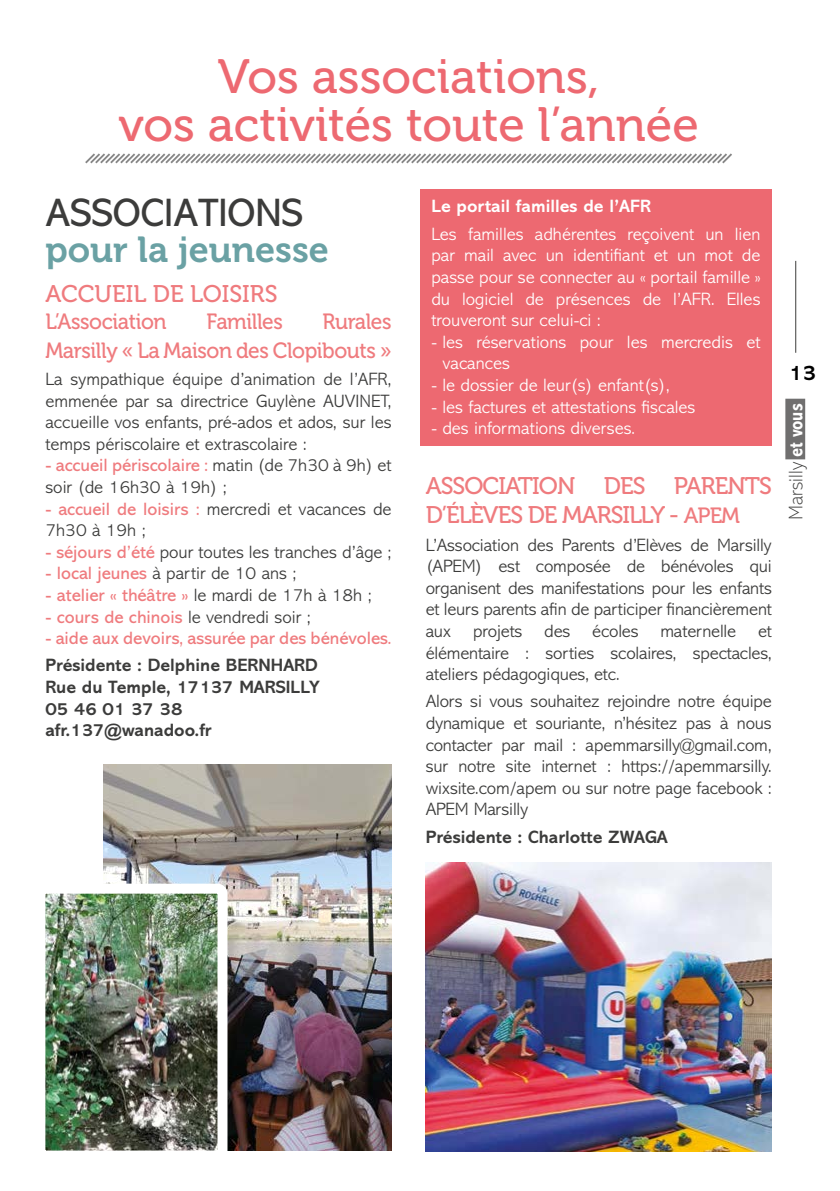
<style>
.page{position:relative;width:840px;height:1191px;background:#fff}
.page>*{position:absolute;margin:0;border:0;box-sizing:border-box;transform-origin:0 0}
.t1{font:48px/48px "Museo 500";color:#ed6971;text-align:center}
.t2{font:40px "Abadi MT Pro";color:#3c3c3b}
.t3{font:36px "Museo 700";color:#6aa1a4}
.t4{font:24px/28.8px "Museo 500";letter-spacing:-.04em;color:#ef7b7e}
.t5{font:24px "Museo 500";color:#ef7b7e}
.t6{font:22px/28.8px "Museo 500";letter-spacing:-.02em;color:#ef7b7e;text-align:right;scale:.95 1}
.t7{font:700 21.6px "Abadi MT Pro";color:#000}
.t8{font:200 19.8px "Abadi MT Pro";color:#3c3c3b}
.t9{font:300 18px/21.6px "Abadi MT Pro";color:#3c3c3b;text-align:justify}
.t10{font:300 18px/21.6px "Abadi MT Pro";color:#fff;text-align:justify}
.t11{font:700 18px/21.6px "Abadi MT Pro";color:#3c3c3b}
.t12{font:18px "Abadi MT Pro";color:#ef7b7e}
.t13{font:700 18px "Abadi MT Pro";color:#fff}
.s1{font-weight:400;color:#ef7b7e}
.s2{font-weight:300;color:#3c3c3b}
.s3{font-size:22px}
.s4{font-weight:700;font-stretch:condensed;color:#fff}
</style>
<div class="page">
<svg style="left:85px;top:153px;width:647px;height:11px"></svg>
<img style="left:425px;top:862px;width:346px;height:289px">
<img style="left:103px;top:764px;width:288px;height:386px">
<img style="left:46px;top:894px;width:170px;height:255px">
<div style="left:35px;top:883px;width:192px;height:277px;border:10px solid #fff;border-radius:5px"></div>
<div style="left:420px;top:189px;width:351px;height:256px;background:#ed6971"></div>
<div style="left:785px;top:399px;width:19px;height:60px;background:#706f6f"></div>
<hr style="left:794px;top:261px;width:1px;height:92px;background:#3c3c3b">
<h1 class="t1" style="left:118px;top:53px;width:581px">Vos associations,<br>vos activités toute l’année</h1>
<h2 class="t2" style="left:45px;top:191px;width:259px">ASSOCIATIONS</h2>
<h3 class="t3" style="left:45px;top:230px;width:285px">pour la jeunesse</h3>
<h3 class="t5" style="left:45px;top:281px;width:233px">ACCUEIL DE LOISIRS</h3>
<p class="t6" style="left:45px;top:307px;width:129px">L’Association</p>
<p class="t6" style="left:206px;top:307px;width:82px">Familles</p>
<p class="t6" style="left:45px;top:307px;width:366px">Rurales<br>Marsilly « La Maison des Clopibouts »</p>
<p class="t9" style="left:45px;top:368px;width:347px">La sympathique équipe d’animation de l’AFR, emmenée par sa directrice Guylène AUVINET, accueille vos enfants, pré-ados et ados, sur les temps périscolaire et extrascolaire :</p>
<p class="t9" style="left:45px;top:455px;width:347px"><span class="s1">- accueil périscolaire :</span> matin (de 7h30 à 9h) et soir (de 16h30 à 19h) ;</p>
<p class="t9" style="left:45px;top:498px;width:347px"><span class="s1">- accueil de loisirs :</span> mercredi et vacances de<br>7h30 à 19h ;</p>
<p class="t9" style="left:45px;top:541px;width:347px"><span class="s1">- séjours d’été</span> pour toutes les tranches d’âge ;</p>
<p class="t9" style="left:45px;top:563px;width:252px"><span class="s1">- local jeunes</span> à partir de 10 ans ;</p>
<p class="t12" style="left:45px;top:585px;width:328px">- atelier « théâtre » <span class="s2">le mardi de 17h à 18h ;</span></p>
<p class="t12" style="left:45px;top:606px;width:267px">- cours de chinois <span class="s2">le vendredi soir ;</span></p>
<p class="t12" style="left:45px;top:628px;width:347px">- aide aux devoirs, assurée par des bénévoles.</p>
<p class="t11" style="left:45px;top:655px;width:276px">Présidente : Delphine BERNHARD<br>Rue du Temple, 17137 MARSILLY<br>05 46 01 37 38 afr.137@wanadoo.fr</p>
<p class="t13" style="left:431px;top:196px;width:221px">Le portail familles de l’AFR</p>
<p class="t10" style="left:431px;top:223px;width:330px">Les familles adhérentes reçoivent un lien par mail avec un identifiant et un mot de passe pour se connecter au « portail famille » du logiciel de présences de l’AFR. Elles trouveront sur celui-ci :</p>
<p class="t10" style="left:442px;top:331px;width:319px;text-indent:-11px">- les réservations pour les mercredis et vacances</p>
<p class="t10" style="left:431px;top:374px;width:240px">- le dossier de leur(s) enfant(s),</p>
<p class="t10" style="left:431px;top:396px;width:265px">- les factures et attestations fiscales</p>
<p class="t10" style="left:431px;top:418px;width:205px">- des informations diverses.</p>
<h3 class="t4" style="left:425px;top:472px;width:347px">ASSOCIATION DES PARENTS<br>D’ÉLÈVES DE MARSILLY - <span class="s3">APEM</span></h3>
<p class="t9" style="left:425px;top:534px;width:347px">L’Association des Parents d’Elèves de Marsilly (APEM) est composée de bénévoles qui organisent des manifestations pour les enfants et leurs parents afin de participer financièrement aux projets des écoles maternelle et élémentaire : sorties scolaires, spectacles, ateliers pédagogiques, etc.</p>
<p class="t9" style="left:425px;top:691px;width:347px">Alors si vous souhaitez rejoindre notre équipe dynamique et souriante, n’hésitez pas à nous contacter par mail : apemmarsilly@gmail.com, sur notre site internet : https://apemmarsilly. wixsite.com/apem ou sur notre page facebook :<br>APEM Marsilly</p>
<p class="t11" style="left:425px;top:826px;width:243px">Présidente : Charlotte ZWAGA</p>
<p class="t7" style="left:788px;top:361px;width:29px">13</p>
<p class="t8" style="left:784px;top:520px;width:118px;rotate:-90deg">Marsilly <span class="s4">et vous</span></p>
</div>
